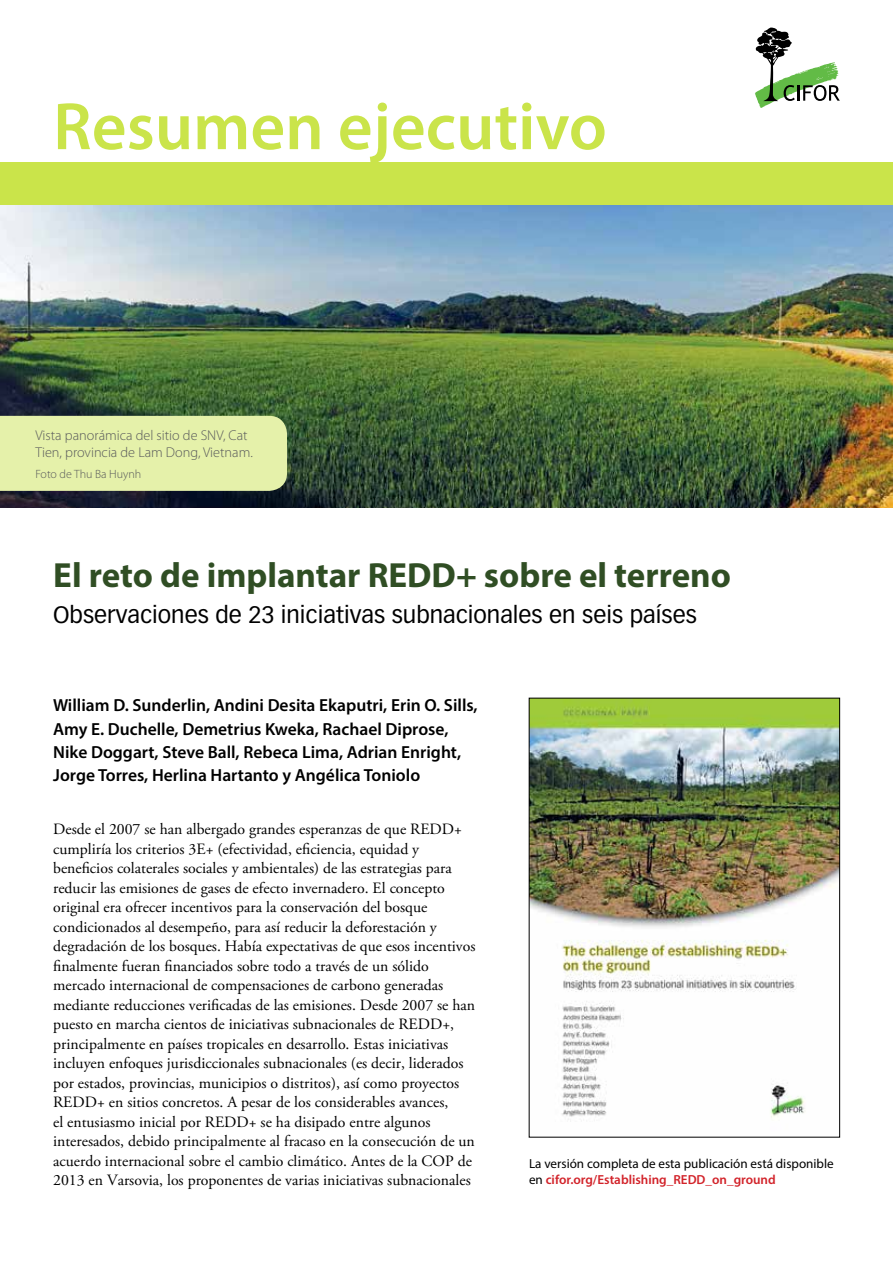
<style>
.page{position:relative;width:893px;height:1263px;background:#fff}
.page>*{position:absolute;margin:0;border:0;box-sizing:border-box;transform-origin:0 0}
.t1{font:600 67.5px "Myriad Pro";color:#cae44a}
.t2{font:700 35.1px "Myriad Pro";color:#304e24}
.t3{font:23.4px "Vectora LT Std";color:#000}
.t4{font:600 17.55px/23.4px "Myriad Pro";color:#000}
.t5{font:15.75px/19.5px "Adobe Garamond Pro";color:#000}
.t6{font:300 14.25px/17.1px "Myriad Pro";color:#58595b}
.t7{font:13.2px/15.8px "Myriad Pro";color:#000}
.t8{font:300 12px "Myriad Pro";color:#58595b}
.s1{font-weight:600;color:#d2232a}
</style>
<div class="page">
<img style="left:0;top:205px;width:893px;height:303px">
<div style="left:0;top:162px;width:893px;height:43px;background:#cae44a"></div>
<svg style="left:755px;top:28px;width:85px;height:80px"></svg>
<img style="left:531px;top:700px;width:307px;height:422px">
<div style="left:529px;top:698px;width:311px;height:439px;border:1px solid #000"></div>
<div style="left:0;top:416px;width:287px;height:75px;background:#e5f1aa"></div>
<h1 class="t1" style="left:53px;top:84px;width:555px">Resumen ejecutivo</h1>
<p class="t6" style="left:35px;top:426px;width:219px">Vista panorámica del sitio de SNV, Cat<br>Tien, provincia de Lam Dong, Vietnam.</p>
<p class="t8" style="left:35px;top:466px;width:107px">Foto de Thu Ba Huynh</p>
<h2 class="t2" style="left:53px;top:552px;width:679px">El reto de implantar REDD+ sobre el terreno</h2>
<h3 class="t3" style="left:53px;top:601px;width:645px">Observaciones de 23 iniciativas subnacionales en seis países</h3>
<p class="t4" style="left:53px;top:693px;width:426px">William D. Sunderlin, Andini Desita Ekaputri, Erin O. Sills, Amy E. Duchelle, Demetrius Kweka, Rachael Diprose, Nike Doggart, Steve Ball, Rebeca Lima, Adrian Enright, Jorge Torres, Herlina Hartanto y Angélica Toniolo</p>
<p class="t5" style="left:53px;top:820px;width:424px">Desde el 2007 se han albergado grandes esperanzas de que REDD+ cumpliría los criterios 3E+ (efectividad, eficiencia, equidad y beneficios colaterales sociales y ambientales) de las estrategias para reducir las emisiones de gases de efecto invernadero. El concepto original era ofrecer incentivos para la conservación del bosque condicionados al desempeño, para así reducir la deforestación y degradación de los bosques. Había expectativas de que esos incentivos finalmente fueran financiados sobre todo a través de un sólido mercado internacional de compensaciones de carbono generadas mediante reducciones verificadas de las emisiones. Desde 2007 se han puesto en marcha cientos de iniciativas subnacionales de REDD+, principalmente en países tropicales en desarrollo. Estas iniciativas incluyen enfoques jurisdiccionales subnacionales (es decir, liderados por estados, provincias, municipios o distritos), así como proyectos REDD+ en sitios concretos. A pesar de los considerables avances,<br>el entusiasmo inicial por REDD+ se ha disipado entre algunos interesados, debido principalmente al fracaso en la consecución de un acuerdo internacional sobre el cambio climático. Antes de la COP de 2013 en Varsovia, los proponentes de varias iniciativas subnacionales</p>
<p class="t7" style="left:529px;top:1155px;width:306px">La versión completa de esta publicación está disponible en <span class="s1">cifor.org/Establishing_REDD_on_ground</span></p>
</div>
